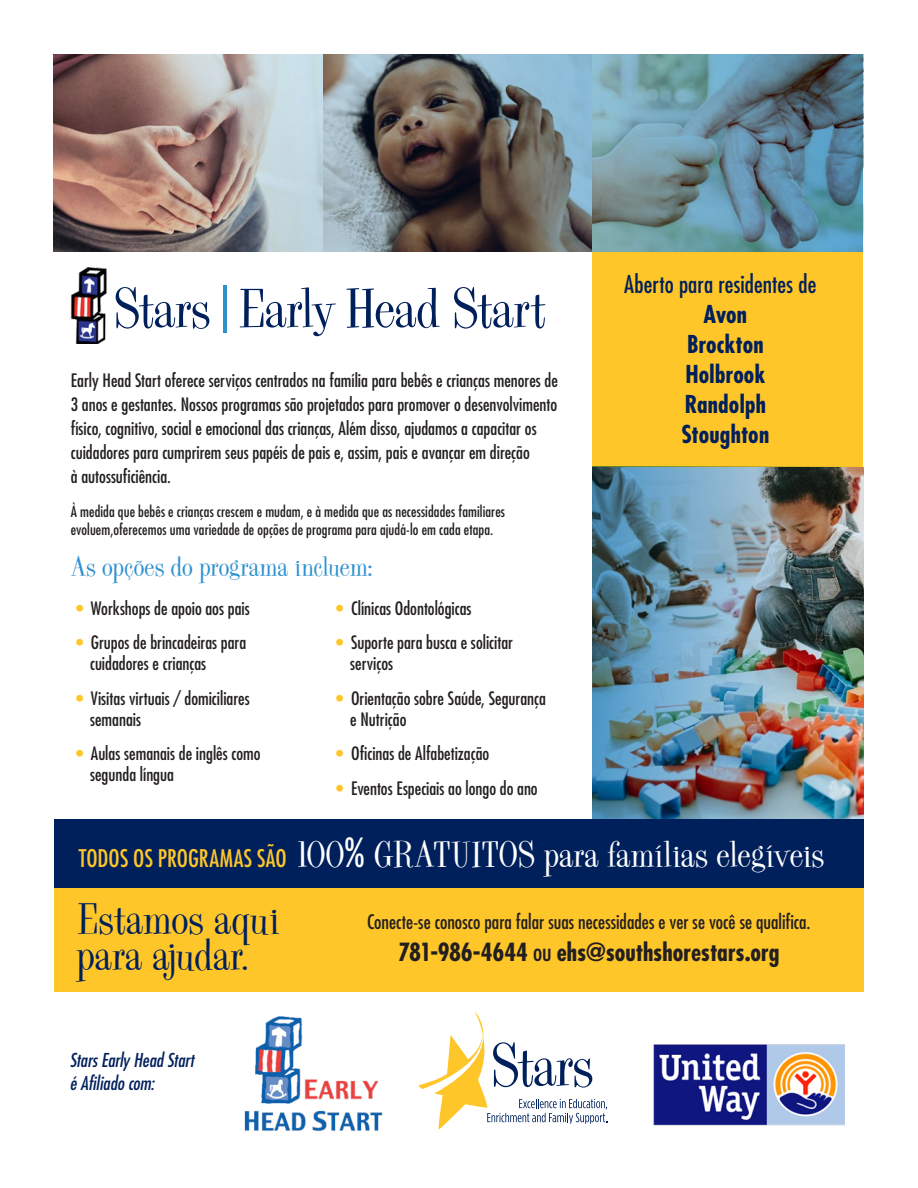
<style>
.page{position:relative;width:918px;height:1188px;background:#fff}
.page>*{position:absolute;margin:0;border:0;box-sizing:border-box;transform-origin:0 0}
.t1{font:59.7px "Pike";letter-spacing:-.005em;color:#00205c}
.t2{font:46.95px/35.4px "Pike";letter-spacing:.005em;color:#00205c}
.t3{font:39.15px "Pike";letter-spacing:.005em;color:#fff}
.t4{font:29.25px "Pike";letter-spacing:.005em;color:#2d91cf}
.t5{font:700 condensed 24.3px "Futura";letter-spacing:-.005em;color:#231f20}
.t6{font:700 condensed 24px/30px "Futura";letter-spacing:.01em;color:#00205c;text-align:center}
.t7{font:condensed 24px "Futura";letter-spacing:.005em;color:#00205c}
.t8{font:condensed 19.5px "Futura";color:#231f20}
.t9{font:italic condensed 18.6px/22.8px "Futura";color:#00205c}
.t10{font:condensed 18px/21px "Futura";color:#231f20}
.t11{font:condensed 15px/18px "Futura";letter-spacing:.005em;color:#231f20}
.s1{font-family:"Futura";font-weight:300;font-stretch:condensed;color:#2d91cf}
.s2{color:#ffc629}
.s3{font-family:"Futura";font-stretch:condensed;font-size:23.7px;color:#ffc629}
.s4{font-family:"Futura";font-stretch:condensed}
.s5{font-weight:400}
</style>
<div class="page">
<div style="left:592px;top:251px;width:271px;height:216px;background:#ffc629"></div>
<img style="left:54px;top:54px;width:809px;height:197px">
<img style="left:70px;top:268px;width:38px;height:75px">
<img style="left:593px;top:467px;width:270px;height:352px">
<img style="left:653px;top:1044px;width:192px;height:82px">
<svg style="left:418px;top:1011px;width:189px;height:118px"></svg>
<img style="left:244px;top:1016px;width:139px;height:115px">
<div style="left:54px;top:887px;width:809px;height:105px;background:#ffc629"></div>
<div style="left:54px;top:819px;width:809px;height:69px;background:#00205c"></div>
<h1 class="t1" style="left:114px;top:279px;width:434px">Stars<span class="s1">|</span>Early Head Start</h1>
<p class="t10" style="left:71px;top:368px;width:489px;line-height:24px">Early Head Start oferece serviços centrados na família para bebês e crianças menores de 3 anos e gestantes. Nossos programas são projetados para promover o desenvolvimento físico, cognitivo, social e emocional das crianças, Além disso, ajudamos a capacitar os cuidadores para cumprirem seus papéis de pais e, assim, pais e avançar em direção<br>à autossuficiência.</p>
<p class="t11" style="left:71px;top:502px;width:436px">À medida que bebês e crianças crescem e mudam, e à medida que as necessidades familiares evoluem,oferecemos uma variedade de opções de programa para ajudá-lo em cada etapa.</p>
<h3 class="t4" style="left:71px;top:552px;width:303px">As opções do programa incluem:</h3>
<p class="t10" style="left:76px;top:597px;width:175px"><span class="s2">•</span> Workshops de apoio aos pais</p>
<p class="t10" style="left:90px;top:632px;width:158px;text-indent:-14px"><span class="s2">•</span> Grupos de brincadeiras para cuidadores e crianças</p>
<p class="t10" style="left:90px;top:687px;width:161px;text-indent:-14px"><span class="s2">•</span> Visitas virtuais / domiciliares semanais</p>
<p class="t10" style="left:90px;top:743px;width:172px;text-indent:-14px"><span class="s2">•</span> Aulas semanais de inglês como segunda língua</p>
<p class="t10" style="left:336px;top:597px;width:137px"><span class="s2">•</span> Clínicas Odontológicas</p>
<p class="t10" style="left:350px;top:632px;width:164px;text-indent:-14px"><span class="s2">•</span> Suporte para busca e solicitar serviços</p>
<p class="t10" style="left:350px;top:687px;width:197px;text-indent:-14px"><span class="s2">•</span> Orientação sobre Saúde, Segurança e Nutrição</p>
<p class="t10" style="left:336px;top:743px;width:155px"><span class="s2">•</span> Oficinas de Alfabetização</p>
<p class="t10" style="left:336px;top:777px;width:203px"><span class="s2">•</span> Eventos Especiais ao longo do ano</p>
<h3 class="t7" style="left:624px;top:269px;width:194px">Aberto para residentes de</h3>
<h3 class="t6" style="left:682px;top:299px;width:89px">Avon<br>Brockton<br>Holbrook<br>Randolph<br>Stoughton</h3>
<h3 class="t3" style="left:79px;top:835px;width:747px"><span class="s3">TODOS OS PROGRAMAS SÃO</span> 100<span class="s4">%</span> GRATUITOS para famílias elegíveis</h3>
<h2 class="t2" style="left:77px;top:903px;width:204px">Estamos aqui para ajudar.</h2>
<p class="t9" style="left:70px;top:1049px;width:126px">Stars Early Head Start é Afiliado com:</p>
<p class="t8" style="left:367px;top:910px;width:445px">Conecte-se conosco para falar suas necessidades e ver se você se qualifica.</p>
<h3 class="t5" style="left:398px;top:936px;width:383px">781-986-4644 <span class="s5">ou</span> ehs@southshorestars.org</h3>
</div>
